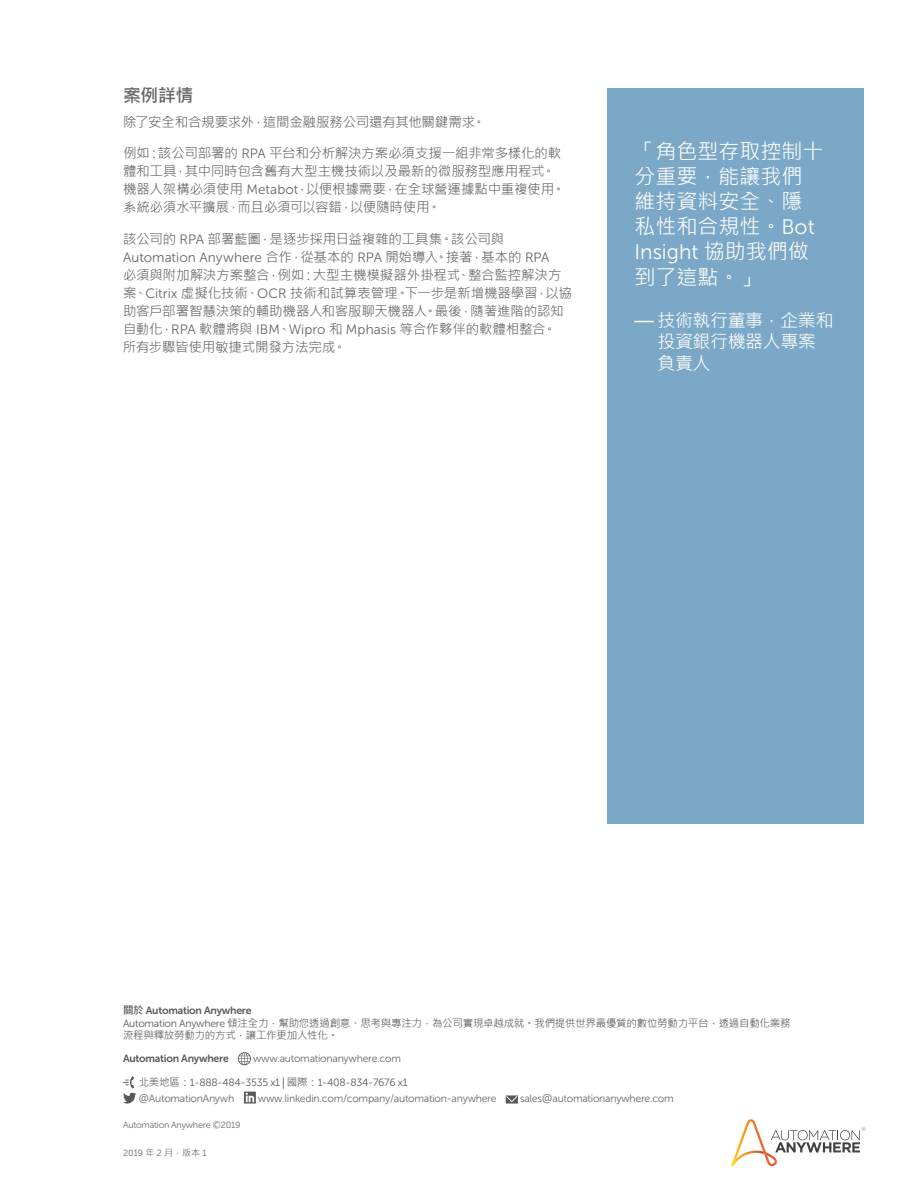
<style>
.page{position:relative;width:918px;height:1188px;background:#fff}
.page>*{position:absolute;margin:0;border:0;box-sizing:border-box;transform-origin:0 0}
.t1{font:21px/25.2px "Microsoft Jheng Hei";color:#fff}
.t2{font:21px "Museo Sans 300";color:#fff}
.t3{font:18px/21.6px "Microsoft Jheng Hei";letter-spacing:-.025em;color:#fff}
.t4{font:700 18px "Microsoft Jheng Hei";color:#666}
.t5{font:13.5px/18px "Microsoft Jheng Hei";letter-spacing:-.015em;color:#666}
.t6{font:13.5px "Museo Sans 300";letter-spacing:.005em;color:#666}
.t7{font:10.5px "Museo Sans 300";letter-spacing:-.025em;color:#666767}
.t8{font:10.5px/12.6px "Microsoft Jheng Hei";letter-spacing:-.025em;color:#58595b}
.t9{font:10.5px/16.5px "Museo Sans 300";letter-spacing:-.025em;color:#58595b}
.t10{font:10.5px "Museo Sans 700";letter-spacing:-.025em;color:#58595b}
.t11{font:9px "Museo Sans 300";letter-spacing:-.025em;color:#666767}
.t12{font:5.55px "Museo Sans 500";color:#aaa}
.s1{font-family:"Museo Sans 300"}
.s2{font-family:"Microsoft Jheng Hei"}
.s3{font-weight:700}
.s4{font-family:"Microsoft Jheng Hei";font-weight:700}
.s5{font-family:"Microsoft Jheng Hei";color:#666767}
.s6{color:#666767}
</style>
<div class="page">
<svg style="left:731px;top:1119px;width:129px;height:47px"></svg>
<svg style="left:238px;top:1052px;width:13px;height:13px"></svg>
<svg style="left:123px;top:1076px;width:13px;height:28px"></svg>
<svg style="left:244px;top:1092px;width:12px;height:12px"></svg>
<svg style="left:506px;top:1095px;width:12px;height:9px"></svg>
<div style="left:608px;top:88px;width:256px;height:736px;background:#7ba8c7"></div>
<h2 class="t4" style="left:123px;top:84px;width:72px">案例詳情</h2>
<p class="t5" style="left:123px;top:113px;width:364px">除了安全和合規要求外，這間金融服務公司還有其他關鍵需求。</p>
<p class="t5" style="left:123px;top:144px;width:444px">例如：該公司部署的 <span class="s1">RPA</span> 平台和分析解決方案必須支援一組非常多樣化的軟體和工具，其中同時包含舊有大型主機技術以及最新的微服務型應用程式。機器人架構必須使用 <span class="s1">Metabot</span>，以便根據需要，在全球營運據點中重複使用。系統必須水平擴展，而且必須可以容錯，以便隨時使用。</p>
<p class="t5" style="left:123px;top:230px;width:383px">該公司的 <span class="s1">RPA</span> 部署藍圖，是逐步採用日益複雜的工具集。該公司與</p>
<p class="t6" style="left:123px;top:250px;width:428px">Automation Anywhere <span class="s2">合作，從基本的</span> RPA <span class="s2">開始導入。接著，基本的</span> RPA</p>
<p class="t5" style="left:123px;top:266px;width:450px">必須與附加解決方案整合，例如：大型主機模擬器外掛程式、整合監控解決方案、<span class="s1">Citrix</span> 虛擬化技術、<span class="s1">OCR</span> 技術和試算表管理。下一步是新增機器學習，以協助客戶部署智慧決策的輔助機器人和客服聊天機器人。最後，隨著進階的認知自動化，<span class="s1">RPA</span> 軟體將與 <span class="s1">IBM</span>、<span class="s1">Wipro</span> 和 <span class="s1">Mphasis</span> 等合作夥伴的軟體相整合。所有步驟皆使用敏捷式開發方法完成。</p>
<h1 class="t1" style="left:634px;top:138px;width:190px">「角色型存取控制十分重要，能讓我們維持資料安全、隱私性和合規性。<span class="s1">Bot</span></h1>
<h1 class="t2" style="left:634px;top:241px;width:176px">Insight <span class="s2">協助我們做</span></h1>
<h1 class="t1" style="left:634px;top:264px;width:127px">到了這點。」</h1>
<h2 class="t3" style="left:658px;top:309px;width:177px;text-indent:-23px"><span class="s3">—</span> 技術執行董事，企業和投資銀行機器人專案負責人</h2>
<p class="t10" style="left:123px;top:1005px;width:130px"><span class="s4">關於</span> Automation Anywhere</p>
<p class="t8" style="left:123px;top:1016px;width:669px"><span class="s1">Automation Anywhere</span> 傾注全力，幫助您透過創意、思考與專注力，為公司實現卓越成就。我們提供世界最優質的數位勞動力平台，透過自動化業務流程與釋放勞動力的方式，讓工作更加人性化。</p>
<p class="t10" style="left:123px;top:1053px;width:107px">Automation Anywhere</p>
<p class="t7" style="left:253px;top:1053px;width:149px">www.automationanywhere.com</p>
<p class="t9" style="left:138px;top:1074px;width:271px"><span class="s2">北美地區：</span>1-888-484-3535 x1 <span class="s2">| 國際：</span>1-408-834-7676 x1 <span class="s5">@</span><span class="s6">AutomationAnywh</span></p>
<p class="t7" style="left:258px;top:1093px;width:240px">www.linkedin.com/company/automation-anywhere</p>
<p class="t7" style="left:520px;top:1093px;width:155px">sales<span class="s2">@</span>automationanywhere.com</p>
<p class="t11" style="left:123px;top:1120px;width:119px">Automation Anywhere <span class="s2">©</span>2019</p>
<p class="t11" style="left:123px;top:1148px;width:85px">2019 <span class="s2">年</span> 2 <span class="s2">月，版本</span> 1</p>
<p class="t12" style="left:862px;top:1126px;width:6px">®</p>
</div>
